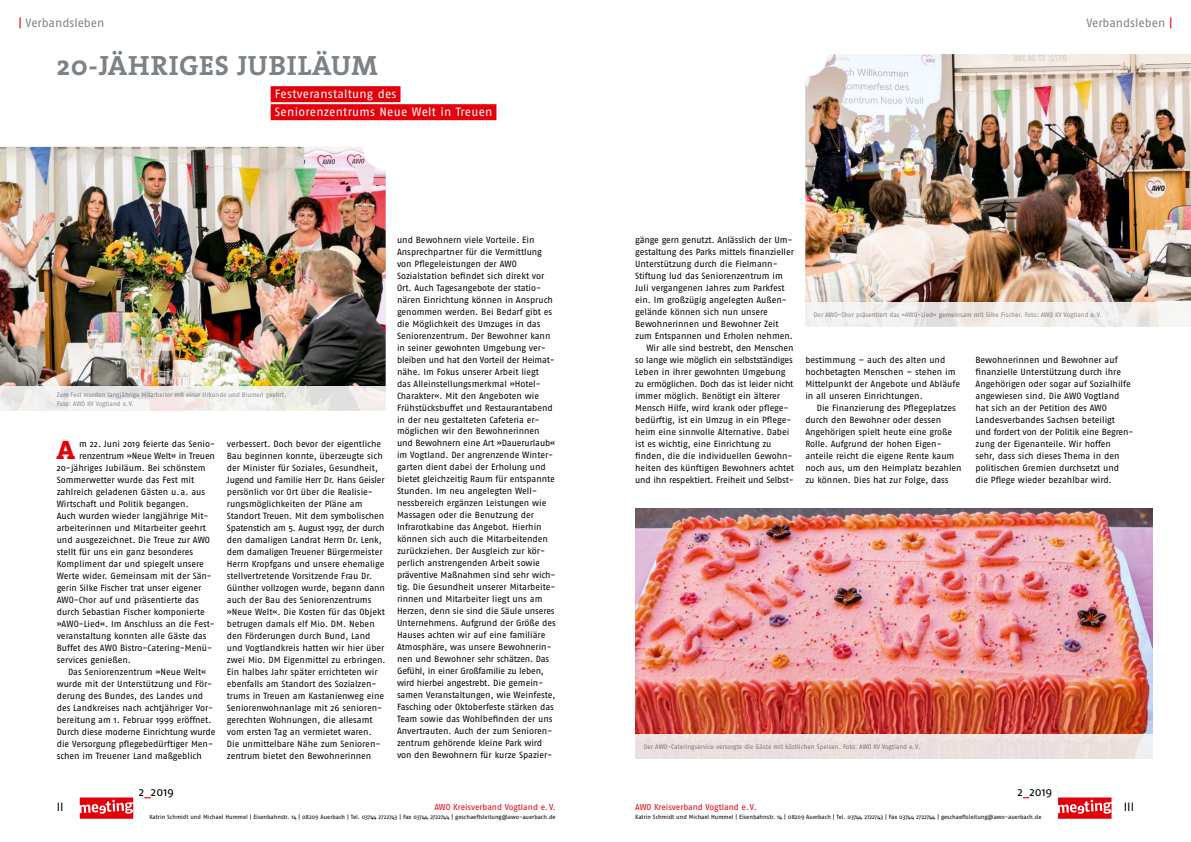
<style>
.page{position:relative;width:1191px;height:842px;background:#fff}
.page>*{position:absolute;margin:0;border:0;box-sizing:border-box;transform-origin:0 0}
.t1{font:700 28px "The Serif";letter-spacing:.025em;color:#7c8286}
.t2{font:800 26.8px "The Serif";color:#e3000b}
.t3{font:12px/18px "Fago No";letter-spacing:.02em;color:#fff}
.t4{font:12px "Fago No";letter-spacing:-.005em;color:#7c8286}
.t5{font:12px "Fago No";color:#000}
.t6{font:9px/12px "Fago No";letter-spacing:-.005em;color:#000}
.t7{font:8.5px "Fago No";letter-spacing:-.005em;color:#e3000b}
.t8{font:6.5px/9px "Fago No";letter-spacing:-.01em;color:#7c8286}
.t9{font:6px "Fago No";letter-spacing:-.005em;color:#000}
.s1{color:#e3000b}
</style>
<div class="page">
<img style="left:0;top:147px;width:386px;height:240px">
<svg style="left:80px;top:797px;width:53px;height:22px"></svg>
<svg style="left:1058px;top:797px;width:53px;height:22px"></svg>
<svg style="left:0;top:387px;width:386px;height:24px"></svg>
<div style="left:271px;top:86px;width:129px;height:16px;background:#e3000b"></div>
<div style="left:271px;top:104px;width:225px;height:16px;background:#e3000b"></div>
<img style="left:805px;top:54px;width:386px;height:249px">
<svg style="left:805px;top:303px;width:355px;height:24px;fill:#f3f0ee"></svg>
<img style="left:635px;top:509px;width:517px;height:226px">
<div style="left:635px;top:735px;width:517px;height:24px;background:#ebe0df"></div>
<h3 class="t4" style="left:18px;top:16px;width:87px"><span class="s1">|</span> Verbandsleben</h3>
<h3 class="t4" style="left:1086px;top:16px;width:88px">Verbandsleben <span class="s1">|</span></h3>
<h1 class="t1" style="left:57px;top:42px;width:322px">20-JÄHRIGES JUBILÄUM</h1>
<h3 class="t3" style="left:275px;top:85px;width:219px">Festveranstaltung des<br>Seniorenzentrums Neue Welt in Treuen</h3>
<p class="t8" style="left:57px;top:390px;width:231px">Zum Fest wurden langjährige Mitarbeiter mit einer Urkunde und Blumen geehrt.<br>Foto: AWO KV Vogtland e.V.</p>
<h2 class="t2" style="left:56px;top:427px;width:20px">A</h2>
<p class="t6" style="left:79px;top:437px;width:137px">m 22. Juni 2019 feierte das Senio-</p>
<p class="t6" style="left:79px;top:449px;width:137px">renzentrum »Neue Welt« in Treuen</p>
<p class="t6" style="left:57px;top:461px;width:150px">20-jähriges Jubiläum. Bei schönstem</p>
<p class="t6" style="left:57px;top:473px;width:139px">Sommerwetter wurde das Fest mit</p>
<p class="t6" style="left:57px;top:485px;width:150px">zahlreich geladenen Gästen u.a. aus</p>
<p class="t6" style="left:57px;top:497px;width:133px">Wirtschaft und Politik begangen.</p>
<p class="t6" style="left:57px;top:509px;width:153px">Auch wurden wieder langjährige Mit-</p>
<p class="t6" style="left:57px;top:521px;width:151px">arbeiterinnen und Mitarbeiter geehrt</p>
<p class="t6" style="left:57px;top:533px;width:155px">und ausgezeichnet. Die Treue zur AWO</p>
<p class="t6" style="left:57px;top:545px;width:138px">stellt für uns ein ganz besonderes</p>
<p class="t6" style="left:57px;top:557px;width:149px">Kompliment dar und spiegelt unsere</p>
<p class="t6" style="left:57px;top:569px;width:157px">Werte wider. Gemeinsam mit der Sän-</p>
<p class="t6" style="left:57px;top:581px;width:146px">gerin Silke Fischer trat unser eigener</p>
<p class="t6" style="left:57px;top:593px;width:144px">AWO-Chor auf und präsentierte das</p>
<p class="t6" style="left:57px;top:605px;width:150px">durch Sebastian Fischer komponierte</p>
<p class="t6" style="left:57px;top:617px;width:160px">»AWO-Lied«. Im Anschluss an die Fest-</p>
<p class="t6" style="left:57px;top:629px;width:151px">veranstaltung konnten alle Gäste das</p>
<p class="t6" style="left:57px;top:641px;width:157px">Buffet des AWO Bistro-Catering-Menü-</p>
<p class="t6" style="left:57px;top:653px;width:76px">services genießen.</p>
<p class="t6" style="left:68px;top:665px;width:140px">Das Seniorenzentrum »Neue Welt«</p>
<p class="t6" style="left:57px;top:677px;width:157px">wurde mit der Unterstützung und För-</p>
<p class="t6" style="left:57px;top:689px;width:148px">derung des Bundes, des Landes und</p>
<p class="t6" style="left:57px;top:701px;width:158px">des Landkreises nach achtjähriger Vor-</p>
<p class="t6" style="left:57px;top:713px;width:156px">bereitung am 1. Februar 1999 eröffnet.</p>
<p class="t6" style="left:57px;top:725px;width:160px">Durch diese moderne Einrichtung wurde</p>
<p class="t6" style="left:57px;top:737px;width:158px">die Versorgung pflegebedürftiger Men-</p>
<p class="t6" style="left:57px;top:749px;width:147px">schen im Treuener Land maßgeblich</p>
<p class="t6" style="left:227px;top:437px;width:160px">verbessert. Doch bevor der eigentliche Bau beginnen konnte, überzeugte sich der Minister für Soziales, Gesundheit, Jugend und Familie Herr Dr. Hans Geisler persönlich vor Ort über die Realisie&shy;rungsmöglichkeiten der Pläne am Standort Treuen. Mit dem symbolischen Spatenstich am 5. August 1997, der durch den damaligen Landrat Herrn Dr. Lenk, dem damaligen Treuener Bürgermeister Herrn Kropfgans und unsere ehemalige stellvertretende Vorsitzende Frau Dr.<br>Günther vollzogen wurde, begann dann auch der Bau des Seniorenzentrums »Neue Welt«. Die Kosten für das Objekt betrugen damals elf Mio. DM. Neben den Förderungen durch Bund, Land und Vogtlandkreis hatten wir hier über zwei Mio. DM Eigenmittel zu erbringen.<br>Ein halbes Jahr später errichteten wir ebenfalls am Standort des Sozialzen&shy;trums in Treuen am Kastanienweg eine Seniorenwohnanlage mit 26 senioren&shy;gerechten Wohnungen, die allesamt vom ersten Tag an vermietet waren.<br>Die unmittelbare Nähe zum Senioren&shy;zentrum bietet den Bewohnerinnen</p>
<p class="t6" style="left:397px;top:233px;width:160px">und Bewohnern viele Vorteile. Ein Ansprechpartner für die Vermittlung von Pflegeleistungen der AWO Sozialstation befindet sich direkt vor Ort. Auch Tagesangebote der statio&shy;nären Einrichtung können in Anspruch genommen werden. Bei Bedarf gibt es die Möglichkeit des Umzuges in das Seniorenzentrum. Der Bewohner kann in seiner gewohnten Umgebung ver&shy;bleiben und hat den Vorteil der Heimat&shy;nähe. Im Fokus unserer Arbeit liegt<br>das Alleinstellungsmerkmal »Hotel-Charakter«. Mit den Angeboten wie Frühstücksbuffet und Restaurantabend in der neu gestalteten Cafeteria er&shy;möglichen wir den Bewohnerinnen und Bewohnern eine Art »Dauerurlaub« im Vogtland. Der angrenzende Winter&shy;garten dient dabei der Erholung und bietet gleichzeitig Raum für entspannte Stunden. Im neu angelegten Well&shy;nessbereich ergänzen Leistungen wie Massagen oder die Benutzung der Infrarotkabine das Angebot. Hierhin können sich auch die Mitarbeitenden zurückziehen. Der Ausgleich zur kör&shy;perlich anstrengenden Arbeit sowie präventive Maßnahmen sind sehr wich&shy;tig. Die Gesundheit unserer Mitarbeite&shy;rinnen und Mitarbeiter liegt uns am Herzen, denn sie sind die Säule unseres Unternehmens. Aufgrund der Größe des Hauses achten wir auf eine familiäre Atmosphäre, was unsere Bewohnerin&shy;nen und Bewohner sehr schätzen. Das Gefühl, in einer Großfamilie zu leben, wird hierbei angestrebt. Die gemein&shy;samen Veranstaltungen, wie Weinfeste, Fasching oder Oktoberfeste stärken das Team sowie das Wohlbefinden der uns Anvertrauten. Auch der zum Senioren&shy;zentrum gehörende kleine Park wird von den Bewohnern für kurze Spazier-</p>
<p class="t6" style="left:635px;top:233px;width:159px">gänge gern genutzt. Anlässlich der Um-</p>
<p class="t6" style="left:635px;top:245px;width:160px">gestaltung des Parks mittels finanzieller</p>
<p class="t6" style="left:635px;top:257px;width:144px">Unterstützung durch die Fielmann-</p>
<p class="t6" style="left:635px;top:269px;width:149px">Stiftung lud das Seniorenzentrum im</p>
<p class="t6" style="left:635px;top:281px;width:151px">Juli vergangenen Jahres zum Parkfest</p>
<p class="t6" style="left:635px;top:293px;width:153px">ein. Im großzügig angelegten Außen-</p>
<p class="t6" style="left:635px;top:305px;width:134px">gelände können sich nun unsere</p>
<p class="t6" style="left:635px;top:317px;width:145px">Bewohnerinnen und Bewohner Zeit</p>
<p class="t6" style="left:635px;top:329px;width:159px">zum Entspannen und Erholen nehmen.</p>
<p class="t6" style="left:646px;top:341px;width:148px">Wir alle sind bestrebt, den Menschen</p>
<p class="t6" style="left:635px;top:353px;width:159px">so lange wie möglich ein selbstständiges</p>
<p class="t6" style="left:635px;top:365px;width:152px">Leben in ihrer gewohnten Umgebung</p>
<p class="t6" style="left:635px;top:377px;width:160px">zu ermöglichen. Doch das ist leider nicht</p>
<p class="t6" style="left:635px;top:389px;width:146px">immer möglich. Benötigt ein älterer</p>
<p class="t6" style="left:635px;top:401px;width:155px">Mensch Hilfe, wird krank oder pflege-</p>
<p class="t6" style="left:635px;top:413px;width:158px">bedürftig, ist ein Umzug in ein Pflege-</p>
<p class="t6" style="left:635px;top:425px;width:156px">heim eine sinnvolle Alternative. Dabei</p>
<p class="t6" style="left:635px;top:437px;width:138px">ist es wichtig, eine Einrichtung zu</p>
<p class="t6" style="left:635px;top:449px;width:159px">finden, die die individuellen Gewohn-</p>
<p class="t6" style="left:635px;top:461px;width:160px">heiten des künftigen Bewohners achtet</p>
<p class="t6" style="left:635px;top:473px;width:160px">und ihn respektiert. Freiheit und Selbst-</p>
<p class="t8" style="left:814px;top:310px;width:289px">Der AWO-Chor präsentiert das »AWO-Lied« gemeinsam mit Silke Fischer. Foto: AWO KV Vogtland e.V.</p>
<p class="t6" style="left:975px;top:353px;width:159px">Bewohnerinnen und Bewohner auf finanzielle Unterstützung durch ihre Angehörigen oder sogar auf Sozialhilfe angewiesen sind. Die AWO Vogtland hat sich an der Petition des AWO Landesverbandes Sachsen beteiligt<br>und fordert von der Politik eine Begren&shy;zung der Eigenanteile. Wir hoffen<br>sehr, dass sich dieses Thema in den politischen Gremien durchsetzt und die Pflege wieder bezahlbar wird.</p>
<p class="t6" style="left:805px;top:353px;width:156px">bestimmung – auch des alten und hochbetagten Menschen – stehen im Mittelpunkt der Angebote und Abläufe in all unseren Einrichtungen.</p>
<p class="t6" style="left:805px;top:401px;width:158px;text-indent:11px">Die Finanzierung des Pflegeplatzes durch den Bewohner oder dessen Angehörigen spielt heute eine große Rolle. Aufgrund der hohen Eigen&shy;anteile reicht die eigene Rente kaum noch aus, um den Heimplatz bezahlen zu können. Dies hat zur Folge, dass</p>
<p class="t8" style="left:643px;top:742px;width:278px">Der AWO-Cateringservice versorgte die Gäste mit köstlichen Speisen. Foto: AWO KV Vogtland e.V.</p>
<h3 class="t5" style="left:139px;top:785px;width:36px">2<span class="s1">_</span>2019</h3>
<h3 class="t5" style="left:1017px;top:785px;width:36px">2<span class="s1">_</span>2019</h3>
<h3 class="t5" style="left:57px;top:800px;width:9px">II</h3>
<h3 class="t5" style="left:1123px;top:800px;width:12px">III</h3>
<p class="t7" style="left:434px;top:802px;width:123px">AWO Kreisverband Vogtland e.V.</p>
<p class="t9" style="left:149px;top:813px;width:408px">Katrin Schmidt und Michael Hummel | Eisenbahnstr. 14 | 08209 Auerbach | Tel. 03744 2722743 | Fax 03744 2722744 | geschaeftsleitung@awo-auerbach.de</p>
<p class="t7" style="left:635px;top:802px;width:123px">AWO Kreisverband Vogtland e.V.</p>
<p class="t9" style="left:635px;top:813px;width:408px">Katrin Schmidt und Michael Hummel | Eisenbahnstr. 14 | 08209 Auerbach | Tel. 03744 2722743 | Fax 03744 2722744 | geschaeftsleitung@awo-auerbach.de</p>
</div>
